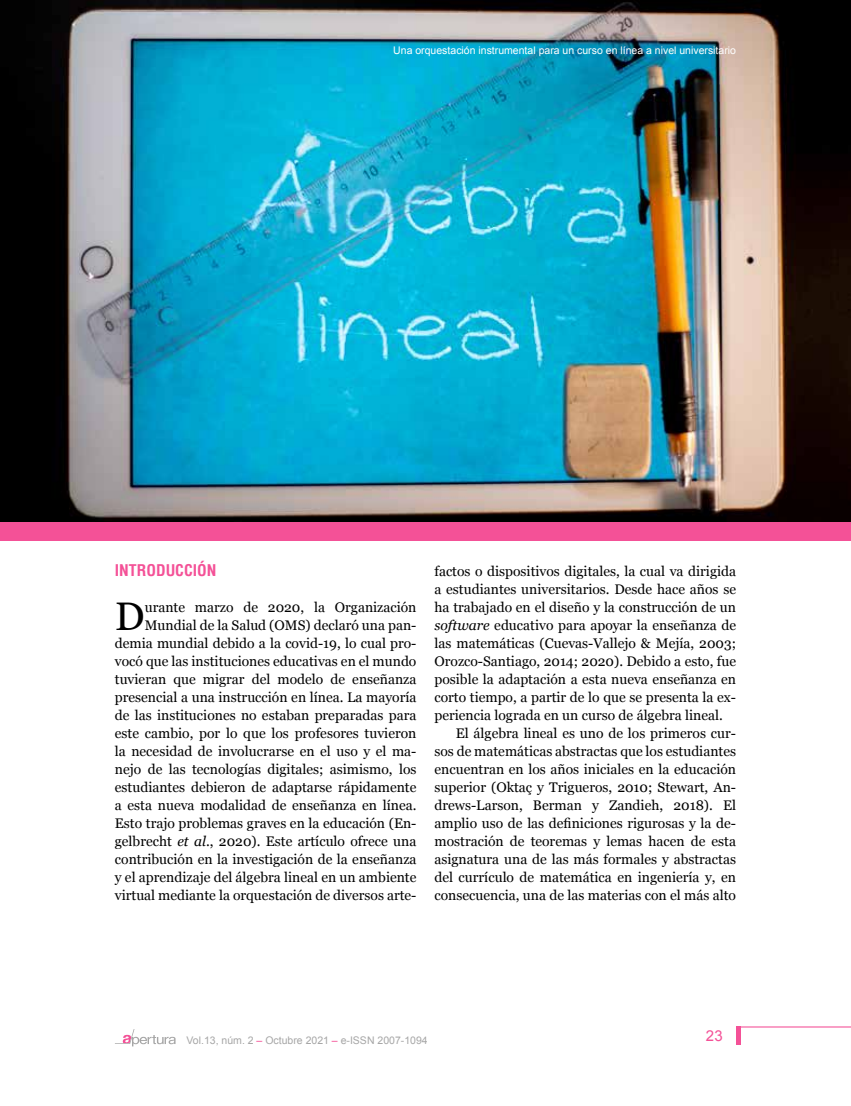
<style>
.page{position:relative;width:851px;height:1106px;background:#fff}
.page>*{position:absolute;margin:0;border:0;box-sizing:border-box;transform-origin:0 0}
.t1{font:39.9px "Georgia";color:#000}
.t2{font:700 condensed 15.75px "Helvetica";color:#f45197}
.t3{font:15px "Arial";color:#f45197}
.t4{font:13.8px/18px "Georgia";color:#000;text-align:right}
.t5{font:10.5px "Arial";color:#fff}
.t6{font:10.5px "Arial";color:#a6a6a6}
.s1{font-style:italic}
.s2{color:#f45197}
</style>
<div class="page">
<svg style="left:115px;top:1029px;width:60px;height:17px"></svg>
<hr style="left:737px;top:1026px;width:113px;height:1px;background:#f45197">
<hr style="left:736px;top:1026px;width:4px;height:18px;background:#f45197">
<img style="left:0;top:0;width:850px;height:522px">
<hr style="left:0;top:36px;width:1px;height:54px;background:#fff">
<div style="left:0;top:522px;width:850px;height:18px;background:#f45197"></div>
<p class="t5" style="left:393px;top:43px;width:344px">Una orquestación instrumental para un curso en línea a nivel universitario</p>
<p class="t2" style="left:115px;top:560px;width:103px">INTRODUCCIÓN</p>
<h1 class="t1" style="left:115px;top:587px;width:31px">D</h1>
<p class="t4" style="left:115px;top:598px;width:303px">urante marzo de 2020, la Organización Mundial de la Salud (OMS) declaró una pan&shy;demia mundial debido a la covid-19, lo cual pro&shy;vocó que las instituciones educativas en el mundo tuvieran que migrar del modelo de enseñanza presencial a una instrucción en línea. La mayoría de las instituciones no estaban preparadas para este cambio, por lo que los profesores tuvieron la necesidad de involucrarse en el uso y el ma&shy;nejo de las tecnologías digitales; asimismo, los estudiantes debieron de adaptarse rápidamente a esta nueva modalidad de enseñanza en línea.<br>Esto trajo problemas graves en la educación (En&shy;gelbrecht <span class="s1">et al</span>., 2020). Este artículo ofrece una contribución en la investigación de la enseñanza y el aprendizaje del álgebra lineal en un ambiente virtual mediante la orquestación de diversos arte-</p>
<p class="t4" style="left:434px;top:562px;width:303px">factos o dispositivos digitales, la cual va dirigida</p>
<p class="t4" style="left:434px;top:580px;width:303px">a estudiantes universitarios. Desde hace años se</p>
<p class="t4" style="left:434px;top:598px;width:303px">ha trabajado en el diseño y la construcción de un</p>
<p class="t4" style="left:434px;top:616px;width:303px"><span class="s1">software</span> educativo para apoyar la enseñanza de</p>
<p class="t4" style="left:434px;top:634px;width:303px">las matemáticas (Cuevas-Vallejo &amp; Mejía, 2003;</p>
<p class="t4" style="left:434px;top:652px;width:303px">Orozco-Santiago, 2014; 2020). Debido a esto, fue</p>
<p class="t4" style="left:434px;top:670px;width:303px">posible la adaptación a esta nueva enseñanza en</p>
<p class="t4" style="left:434px;top:688px;width:303px">corto tiempo, a partir de lo que se presenta la ex-</p>
<p class="t4" style="left:434px;top:706px;width:290px">periencia lograda en un curso de álgebra lineal.</p>
<p class="t4" style="left:455px;top:724px;width:282px">El álgebra lineal es uno de los primeros cur-</p>
<p class="t4" style="left:434px;top:742px;width:303px">sos de matemáticas abstractas que los estudiantes</p>
<p class="t4" style="left:434px;top:760px;width:303px">encuentran en los años iniciales en la educación</p>
<p class="t4" style="left:434px;top:778px;width:303px">superior (Oktaç y Trigueros, 2010; Stewart, An-</p>
<p class="t4" style="left:434px;top:796px;width:303px">drews-Larson, Berman y Zandieh, 2018). El</p>
<p class="t4" style="left:434px;top:814px;width:303px">amplio uso de las definiciones rigurosas y la de-</p>
<p class="t4" style="left:434px;top:832px;width:303px">mostración de teoremas y lemas hacen de esta</p>
<p class="t4" style="left:434px;top:850px;width:303px">asignatura una de las más formales y abstractas</p>
<p class="t4" style="left:434px;top:868px;width:303px">del currículo de matemática en ingeniería y, en</p>
<p class="t4" style="left:434px;top:886px;width:303px">consecuencia, una de las materias con el más alto</p>
<p class="t6" style="left:186px;top:1033px;width:243px">Vol.13, núm. 2 <span class="s2">–</span> Octubre 2021 <span class="s2">–</span> e-ISSN 2007-1094</p>
<p class="t3" style="left:705px;top:1026px;width:18px">23</p>
</div>
